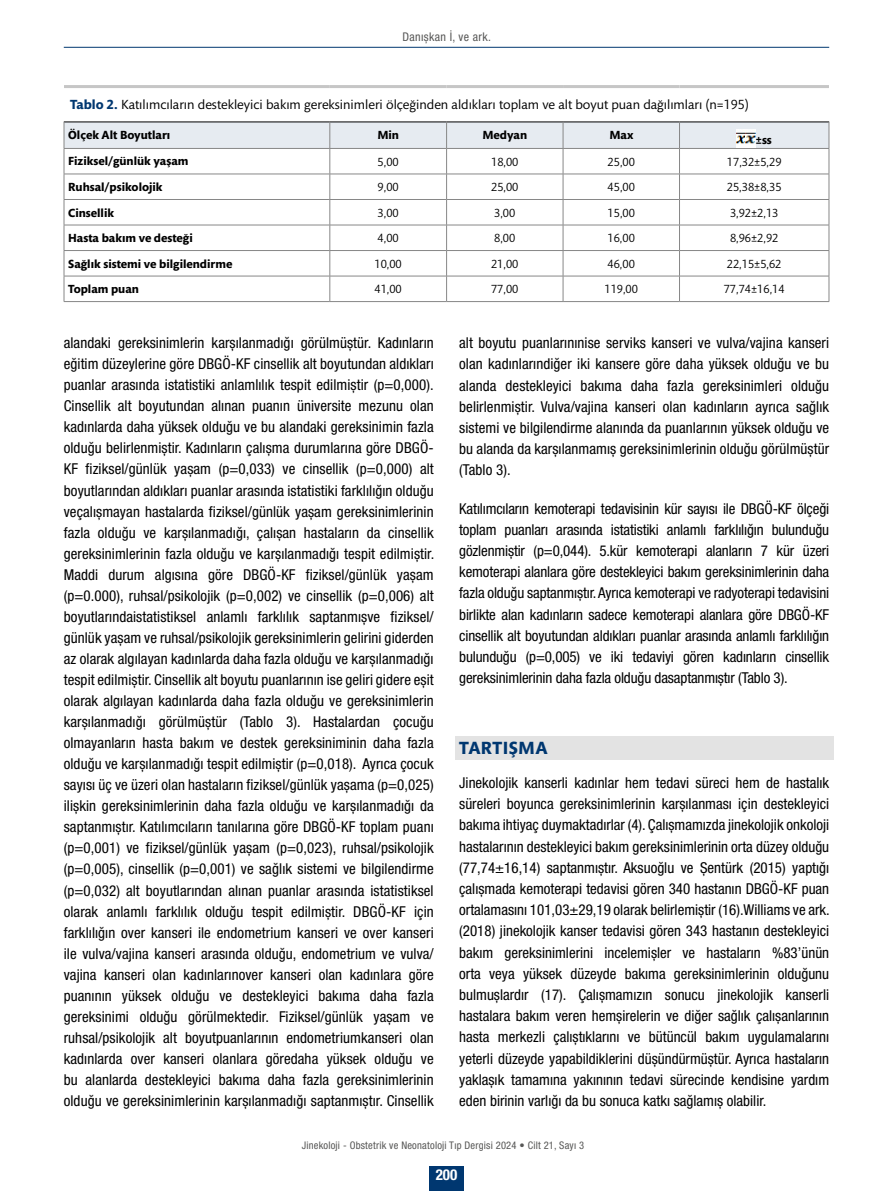
<style>
.page{position:relative;width:893px;height:1191px;background:#fff}
.page>*{position:absolute;margin:0;border:0;box-sizing:border-box;transform-origin:0 0}
.t1{font:700 18px "Mundo Sans Std";letter-spacing:.02em;color:#003770}
.t2{font:condensed 15px/21px "Helvetica Neue LT Pro";letter-spacing:.005em;color:#000;text-align:justify}
.t3{font:700 condensed 15px "Helvetica Neue LT Pro";color:#fff}
.t4{font:13.5px "Mundo Sans Std";color:#000}
.t5{font:12px "Mundo Sans Std";color:#000}
.t6{font:700 12px "Mundo Sans Std";color:#000}
.t7{font:condensed 12px "Helvetica Neue LT Pro";letter-spacing:.03em;color:#575756}
.t8{font:condensed 10.5px "Helvetica Neue LT Pro";letter-spacing:.02em;color:#575756}
.s1{font-weight:700;color:#003770}
</style>
<div class="page">
<div style="left:429px;top:1166px;width:34px;height:25px;background:#003770"></div>
<hr style="left:64px;top:47px;width:765px;height:1px;background:#003770">
<div style="left:455px;top:737px;width:378px;height:23px;background:#e3e3e3"></div>
<hr style="left:64px;top:85px;width:266px;height:3px;background:#c6c6c6">
<hr style="left:330px;top:85px;width:117px;height:3px;background:#c6c6c6">
<hr style="left:447px;top:85px;width:116px;height:3px;background:#c6c6c6">
<hr style="left:563px;top:85px;width:116px;height:3px;background:#c6c6c6">
<hr style="left:679px;top:85px;width:150px;height:3px;background:#c6c6c6">
<hr style="left:64px;top:301px;width:266px;height:1px;background:#878787">
<hr style="left:330px;top:301px;width:117px;height:1px;background:#878787">
<hr style="left:447px;top:301px;width:116px;height:1px;background:#878787">
<hr style="left:563px;top:301px;width:116px;height:1px;background:#878787">
<hr style="left:679px;top:301px;width:150px;height:1px;background:#878787">
<svg style="left:64px;top:122px;width:766px;height:179px"></svg>
<hr style="left:64px;top:148px;width:266px;height:1px;background:#878787">
<hr style="left:330px;top:148px;width:117px;height:1px;background:#878787">
<hr style="left:447px;top:148px;width:116px;height:1px;background:#878787">
<hr style="left:563px;top:148px;width:116px;height:1px;background:#878787">
<hr style="left:679px;top:148px;width:150px;height:1px;background:#878787">
<img style="left:737px;top:130px;width:18px;height:18px">
<p class="t7" style="left:402px;top:30px;width:90px">Danışkan İ, ve ark.</p>
<p class="t4" style="left:70px;top:97px;width:680px"><span class="s1">Tablo 2.</span> Katılımcıların destekleyici bakım gereksinimleri ölçeğinden aldıkları toplam ve alt boyut puan dağılımları (n=195)</p>
<p class="t6" style="left:68px;top:129px;width:104px">Ölçek Alt Boyutları</p>
<p class="t6" style="left:377px;top:129px;width:23px">Min</p>
<p class="t6" style="left:482px;top:129px;width:46px">Medyan</p>
<p class="t6" style="left:609px;top:129px;width:25px">Max</p>
<p class="t6" style="left:755px;top:134px;width:18px">±ss</p>
<p class="t6" style="left:68px;top:155px;width:122px">Fiziksel/günlük yaşam</p>
<p class="t5" style="left:378px;top:155px;width:23px">5,00</p>
<p class="t5" style="left:491px;top:155px;width:29px">18,00</p>
<p class="t5" style="left:608px;top:155px;width:29px">25,00</p>
<p class="t5" style="left:727px;top:155px;width:56px">17,32±5,29</p>
<p class="t6" style="left:68px;top:180px;width:96px">Ruhsal/psikolojik</p>
<p class="t5" style="left:378px;top:181px;width:23px">9,00</p>
<p class="t5" style="left:491px;top:181px;width:29px">25,00</p>
<p class="t5" style="left:608px;top:181px;width:29px">45,00</p>
<p class="t5" style="left:727px;top:181px;width:56px">25,38±8,35</p>
<p class="t6" style="left:68px;top:206px;width:47px">Cinsellik</p>
<p class="t5" style="left:378px;top:206px;width:23px">3,00</p>
<p class="t5" style="left:494px;top:206px;width:23px">3,00</p>
<p class="t5" style="left:608px;top:206px;width:29px">15,00</p>
<p class="t5" style="left:730px;top:206px;width:50px">3,92±2,13</p>
<p class="t6" style="left:68px;top:231px;width:126px">Hasta bakım ve desteği</p>
<p class="t5" style="left:378px;top:232px;width:23px">4,00</p>
<p class="t5" style="left:494px;top:232px;width:23px">8,00</p>
<p class="t5" style="left:608px;top:232px;width:29px">16,00</p>
<p class="t5" style="left:730px;top:232px;width:50px">8,96±2,92</p>
<p class="t6" style="left:68px;top:257px;width:166px">Sağlık sistemi ve bilgilendirme</p>
<p class="t5" style="left:374px;top:257px;width:29px">10,00</p>
<p class="t5" style="left:491px;top:257px;width:29px">21,00</p>
<p class="t5" style="left:608px;top:257px;width:29px">46,00</p>
<p class="t5" style="left:727px;top:257px;width:56px">22,15±5,62</p>
<p class="t6" style="left:68px;top:282px;width:72px">Toplam puan</p>
<p class="t5" style="left:374px;top:283px;width:29px">41,00</p>
<p class="t5" style="left:491px;top:283px;width:29px">77,00</p>
<p class="t5" style="left:604px;top:283px;width:35px">119,00</p>
<p class="t5" style="left:724px;top:283px;width:62px">77,74±16,14</p>
<p class="t2" style="left:64px;top:332px;width:372px">alandaki gereksinimlerin karşılanmadığı görülmüştür. Kadınların eğitim düzeylerine göre DBGÖ-KF cinsellik alt boyutundan aldıkları puanlar arasında istatistiki anlamlılık tespit edilmiştir (p=0,000).<br>Cinsellik alt boyutundan alınan puanın üniversite mezunu olan kadınlarda daha yüksek olduğu ve bu alandaki gereksinimin fazla olduğu belirlenmiştir. Kadınların çalışma durumlarına göre DBGÖ-KF fiziksel/günlük yaşam (p=0,033) ve cinsellik (p=0,000) alt boyutlarından aldıkları puanlar arasında istatistiki farklılığın olduğu veçalışmayan hastalarda fiziksel/günlük yaşam gereksinimlerinin fazla olduğu ve karşılanmadığı, çalışan hastaların da cinsellik gereksinimlerinin fazla olduğu ve karşılanmadığı tespit edilmiştir.<br>Maddi durum algısına göre DBGÖ-KF fiziksel/günlük yaşam (p=0.000), ruhsal/psikolojik (p=0,002) ve cinsellik (p=0,006) alt boyutlarındaistatistiksel anlamlı farklılık saptanmışve fiziksel/ günlük yaşam ve ruhsal/psikolojik gereksinimlerin gelirini giderden az olarak algılayan kadınlarda daha fazla olduğu ve karşılanmadığı tespit edilmiştir. Cinsellik alt boyutu puanlarının ise geliri gidere eşit olarak algılayan kadınlarda daha fazla olduğu ve gereksinimlerin karşılanmadığı görülmüştür (Tablo 3). Hastalardan çocuğu olmayanların hasta bakım ve destek gereksiniminin daha fazla olduğu ve karşılanmadığı tespit edilmiştir (p=0,018). Ayrıca çocuk sayısı üç ve üzeri olan hastaların fiziksel/günlük yaşama (p=0,025) ilişkin gereksinimlerinin daha fazla olduğu ve karşılanmadığı da saptanmıştır. Katılımcıların tanılarına göre DBGÖ-KF toplam puanı (p=0,001) ve fiziksel/günlük yaşam (p=0,023), ruhsal/psikolojik (p=0,005), cinsellik (p=0,001) ve sağlık sistemi ve bilgilendirme (p=0,032) alt boyutlarından alınan puanlar arasında istatistiksel olarak anlamlı farklılık olduğu tespit edilmiştir. DBGÖ-KF için farklılığın over kanseri ile endometrium kanseri ve over kanseri ile vulva/vajina kanseri arasında olduğu, endometrium ve vulva/ vajina kanseri olan kadınlarınover kanseri olan kadınlara göre puanının yüksek olduğu ve destekleyici bakıma daha fazla gereksinimi olduğu görülmektedir. Fiziksel/günlük yaşam ve ruhsal/psikolojik alt boyutpuanlarının endometriumkanseri olan kadınlarda over kanseri olanlara göredaha yüksek olduğu ve bu alanlarda destekleyici bakıma daha fazla gereksinimlerinin olduğu ve gereksinimlerinin karşılanmadığı saptanmıştır. Cinsellik</p>
<p class="t2" style="left:459px;top:332px;width:371px">alt boyutu puanlarınınise serviks kanseri ve vulva/vajina kanseri olan kadınlarındiğer iki kansere göre daha yüksek olduğu ve bu alanda destekleyici bakıma daha fazla gereksinimleri olduğu belirlenmiştir. Vulva/vajina kanseri olan kadınların ayrıca sağlık sistemi ve bilgilendirme alanında da puanlarının yüksek olduğu ve bu alanda da karşılanmamış gereksinimlerinin olduğu görülmüştür (Tablo 3).</p>
<p class="t2" style="left:459px;top:497px;width:371px">Katılımcıların kemoterapi tedavisinin kür sayısı ile DBGÖ-KF ölçeği toplam puanları arasında istatistiki anlamlı farklılığın bulunduğu gözlenmiştir (p=0,044). 5.kür kemoterapi alanların 7 kür üzeri kemoterapi alanlara göre destekleyici bakım gereksinimlerinin daha fazla olduğu saptanmıştır. Ayrıca kemoterapi ve radyoterapi tedavisini birlikte alan kadınların sadece kemoterapi alanlara göre DBGÖ-KF cinsellik alt boyutundan aldıkları puanlar arasında anlamlı farklılığın bulunduğu (p=0,005) ve iki tedaviyi gören kadınların cinsellik gereksinimlerinin daha fazla olduğu dasaptanmıştır (Tablo 3).</p>
<p class="t1" style="left:459px;top:738px;width:90px">TARTIŞMA</p>
<p class="t2" style="left:459px;top:772px;width:372px">Jinekolojik kanserli kadınlar hem tedavi süreci hem de hastalık süreleri boyunca gereksinimlerinin karşılanması için destekleyici bakıma ihtiyaç duymaktadırlar (4). Çalışmamızda jinekolojik onkoloji hastalarının destekleyici bakım gereksinimlerinin orta düzey olduğu (77,74±16,14) saptanmıştır. Aksuoğlu ve Şentürk (2015) yaptığı çalışmada kemoterapi tedavisi gören 340 hastanın DBGÖ-KF puan ortalamasını 101,03±29,19 olarak belirlemiştir (16).Williams ve ark. (2018) jinekolojik kanser tedavisi gören 343 hastanın destekleyici bakım gereksinimlerini incelemişler ve hastaların %83’ünün orta veya yüksek düzeyde bakıma gereksinimlerinin olduğunu bulmuşlardır (17). Çalışmamızın sonucu jinekolojik kanserli hastalara bakım veren hemşirelerin ve diğer sağlık çalışanlarının hasta merkezli çalıştıklarını ve bütüncül bakım uygulamalarını yeterli düzeyde yapabildiklerini düşündürmüştür. Ayrıca hastaların yaklaşık tamamına yakınının tedavi sürecinde kendisine yardım eden birinin varlığı da bu sonuca katkı sağlamış olabilir.</p>
<p class="t8" style="left:302px;top:1139px;width:284px">Jinekoloji - Obstetrik ve Neonatoloji Tıp Dergisi 2024 • Cilt 21, Sayı 3</p>
<p class="t3" style="left:436px;top:1165px;width:23px">200</p>
</div>
